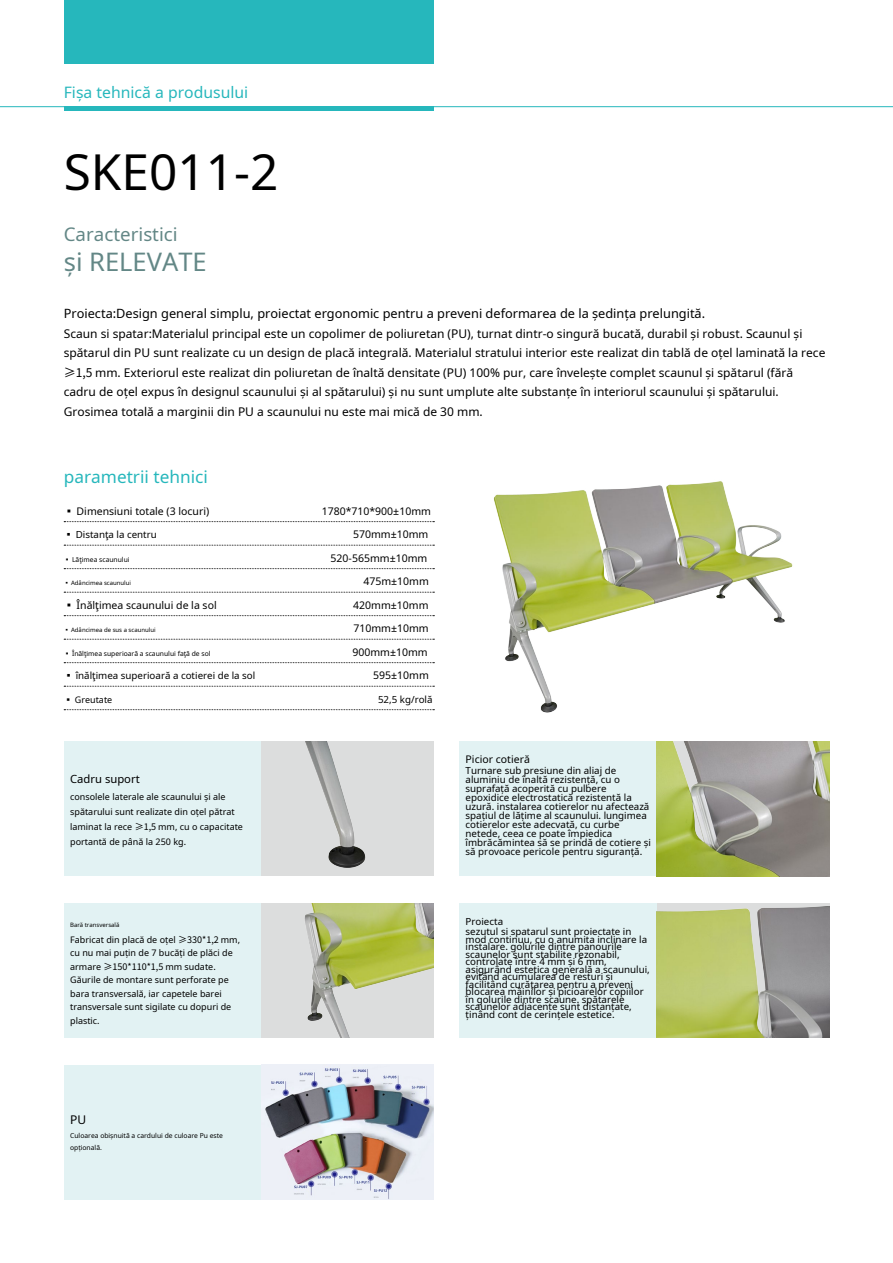
<style>
.page{position:relative;width:893px;height:1263px;background:#fff}
.page>*{position:absolute;margin:0;border:0;box-sizing:border-box;transform-origin:0 0}
.t1{font:49.5px "Noto Sans";color:#000}
.t2{font:25.5px "Noto Sans";color:#638786}
.t3{font:18.75px "Noto Sans";color:#638786}
.t4{font:17.25px "Noto Sans";color:#26b7bc}
.t5{font:15.75px "Noto Sans";color:#26b7bc}
.t6{font:12.75px "Noto Sans";color:#000}
.t7{font:12px/19.5px "Noto Sans";color:#000}
.t8{font:11.25px "Noto Sans";color:#000}
.t9{font:10.5px "Noto Sans";color:#000}
.t10{font:9.75px/7.5px "Noto Sans";color:#000}
.t11{font:9px/13.5px "Noto Sans";color:#000}
.t12{font:6.75px/12px "Noto Sans";color:#000}
.t13{font:6px "Noto Sans";color:#000}
.s1{font-family:"Noto Sans CJ Ksc"}
</style>
<div class="page">
<hr style="left:0;top:106px;width:893px;height:1px;background:#26b7bc">
<div style="left:64px;top:0;width:370px;height:64px;background:#26b7bc"></div>
<hr style="left:64px;top:107px;width:370px;height:4px;background:#26b7bc">
<svg style="left:64px;top:521px;width:370px;height:1px"></svg>
<svg style="left:64px;top:545px;width:370px;height:1px"></svg>
<svg style="left:64px;top:568px;width:370px;height:1px"></svg>
<svg style="left:64px;top:592px;width:370px;height:1px"></svg>
<svg style="left:64px;top:615px;width:370px;height:1px"></svg>
<svg style="left:64px;top:639px;width:370px;height:1px"></svg>
<svg style="left:64px;top:662px;width:370px;height:1px"></svg>
<svg style="left:64px;top:686px;width:370px;height:1px"></svg>
<svg style="left:64px;top:709px;width:370px;height:1px"></svg>
<div style="left:459px;top:742px;width:198px;height:134px;background:#e2f2f3"></div>
<div style="left:64px;top:742px;width:197px;height:134px;background:#e2f2f3"></div>
<div style="left:261px;top:742px;width:173px;height:134px;background:#dcdddd"></div>
<div style="left:64px;top:903px;width:197px;height:134px;background:#e2f2f3"></div>
<div style="left:261px;top:903px;width:173px;height:134px;background:#dcdddd"></div>
<div style="left:64px;top:1065px;width:197px;height:134px;background:#e2f2f3"></div>
<div style="left:459px;top:903px;width:198px;height:134px;background:#e2f2f3"></div>
<img style="left:262px;top:1065px;width:172px;height:134px">
<img style="left:494px;top:481px;width:299px;height:232px">
<img style="left:657px;top:742px;width:172px;height:134px">
<img style="left:657px;top:903px;width:172px;height:134px">
<img style="left:305px;top:742px;width:61px;height:126px">
<img style="left:305px;top:903px;width:129px;height:134px">
<h3 class="t5" style="left:64px;top:81px;width:186px">Fișa tehnică a produsului</h3>
<h1 class="t1" style="left:64px;top:137px;width:216px">SKE011-2</h1>
<h3 class="t3" style="left:64px;top:221px;width:115px">Caracteristici</h3>
<h2 class="t2" style="left:64px;top:244px;width:144px">și RELEVATE</h2>
<h3 class="t6" style="left:64px;top:304px;width:643px">Proiecta:Design general simplu, proiectat ergonomic pentru a preveni deformarea de la ședința prelungită.</h3>
<p class="t7" style="left:64px;top:323px;width:763px">Scaun si spatar:Materialul principal este un copolimer de poliuretan (PU), turnat dintr-o singură bucată, durabil și robust. Scaunul și spătarul din PU sunt realizate cu un design de placă integrală. Materialul stratului interior este realizat din tablă de oțel laminată la rece <span class="s1">≥1,5</span> mm. Exteriorul este realizat din poliuretan de înaltă densitate (PU) 100% pur, care învelește complet scaunul și spătarul (fără cadru de oțel expus în designul scaunului și al spătarului) și nu sunt umplute alte substanțe în interiorul scaunului și spătarului.<br>Grosimea totală a marginii din PU a scaunului nu este mai mică de 30 mm.</p>
<h3 class="t4" style="left:64px;top:464px;width:146px">parametrii tehnici</h3>
<p class="t9" style="left:64px;top:504px;width:147px"><span class="s1">▪</span> Dimensiuni totale (3 locuri)</p>
<p class="t10" style="left:64px;top:531px;width:95px"><span class="s1">▪</span> Distanţa la centru</p>
<p class="t12" style="left:64px;top:553px;width:67px"><span class="s1">▪</span> Lăţimea scaunului</p>
<p class="t13" style="left:64px;top:579px;width:69px"><span class="s1">▪</span> Adâncimea scaunului</p>
<p class="t9" style="left:64px;top:598px;width:154px"><span class="s1">▪</span> Înălţimea scaunului de la sol</p>
<p class="t13" style="left:64px;top:626px;width:93px"><span class="s1">▪</span> Adâncimea de sus a scaunului</p>
<p class="t12" style="left:64px;top:647px;width:148px"><span class="s1">▪</span> Înălţimea superioară a scaunului faţă de sol</p>
<p class="t10" style="left:64px;top:672px;width:193px"><span class="s1">▪</span> înălţimea superioară a cotierei de la sol</p>
<p class="t11" style="left:64px;top:693px;width:50px"><span class="s1">▪</span> Greutate</p>
<p class="t8" style="left:70px;top:770px;width:71px">Cadru suport</p>
<p class="t11" style="left:70px;top:789px;width:174px;line-height:15px">consolele laterale ale scaunului și ale spătarului sunt realizate din oțel pătrat laminat la rece <span class="s1">≥1,5</span> mm, cu o capacitate portantă de până la 250 kg.</p>
<p class="t9" style="left:322px;top:504px;width:111px">1780*710*900±10mm</p>
<p class="t9" style="left:353px;top:527px;width:77px">570mm±10mm</p>
<p class="t9" style="left:331px;top:551px;width:98px">520-565mm±10mm</p>
<p class="t9" style="left:363px;top:574px;width:67px">475m±10mm</p>
<p class="t9" style="left:353px;top:598px;width:77px">420mm±10mm</p>
<p class="t9" style="left:353px;top:621px;width:77px">710mm±10mm</p>
<p class="t9" style="left:352px;top:645px;width:77px">900mm±10mm</p>
<p class="t9" style="left:373px;top:668px;width:57px">595±10mm</p>
<p class="t10" style="left:378px;top:695px;width:56px">52,5 kg/rolă</p>
<p class="t9" style="left:466px;top:752px;width:66px">Picior cotieră</p>
<p class="t10" style="left:466px;top:766px;width:187px;line-height:9px">Turnare sub presiune din aliaj de aluminiu de înaltă rezistență, cu o suprafață acoperită cu pulbere epoxidice electrostatică rezistentă la uzură. instalarea cotierelor nu afectează spațiul de lățime al scaunului. lungimea cotierelor este adecvată, cu curbe netede, ceea ce poate împiedica îmbrăcămintea să se prindă de cotiere și să provoace pericole pentru siguranță.</p>
<p class="t13" style="left:70px;top:920px;width:51px">Bară transversală</p>
<p class="t10" style="left:466px;top:917px;width:167px;line-height:9.6px">Proiecta<br>sezutul si spatarul sunt proiectate in</p>
<p class="t10" style="left:466px;top:935px;width:186px">mod continuu, cu o anumita inclinare la instalare. golurile dintre panourile scaunelor sunt stabilite rezonabil, controlate între 4 mm și 6 mm, asigurând estetica generală a scaunului, evitând acumularea de resturi și facilitând curățarea pentru a preveni blocarea mâinilor și picioarelor copiilor în golurile dintre scaune. spătarele scaunelor adiacente sunt distanțate, ținând cont de cerințele estetice.</p>
<p class="t11" style="left:70px;top:932px;width:171px">Fabricat din placă de oțel <span class="s1">≥330*1,2</span> mm, cu nu mai puțin de 7 bucăți de plăci de armare <span class="s1">≥150*110*1,5</span> mm sudate.<br>Găurile de montare sunt perforate pe bara transversală, iar capetele barei transversale sunt sigilate cu dopuri de plastic.</p>
<p class="t7" style="left:70px;top:1109px;width:18px">PU</p>
<p class="t12" style="left:70px;top:1129px;width:154px">Culoarea obișnuită a cardului de culoare Pu este opțională.</p>
</div>
